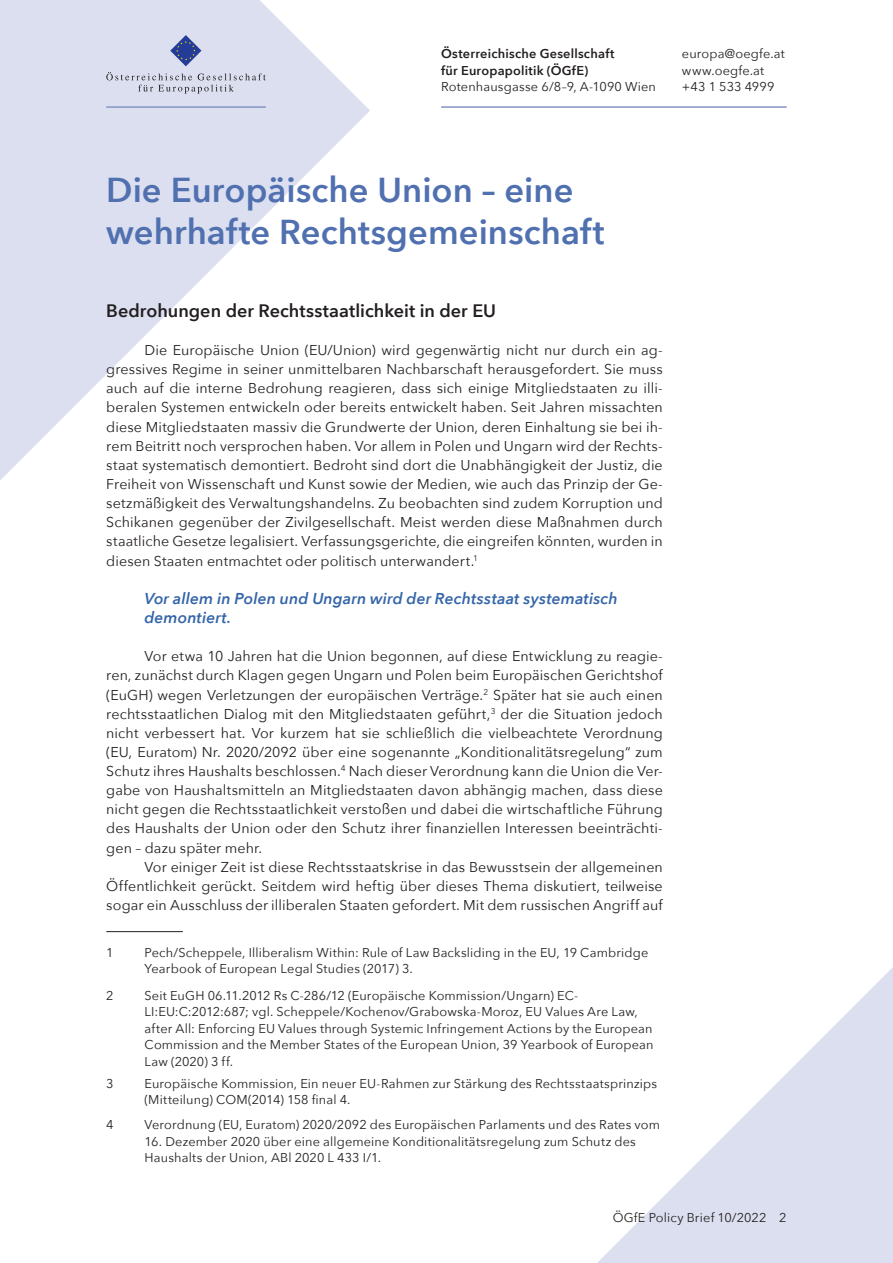
<style>
.page{position:relative;width:893px;height:1263px;background:#fff}
.page>*{position:absolute;margin:0;border:0;box-sizing:border-box;transform-origin:0 0}
.Überschrift_1{font:600 34.5px/42px "Avenir Next";letter-spacing:.005em;color:#5070b0}
.Überschrift_3{font:600 18px "Avenir Next";color:#231f20}
.Zitat{font:italic 600 15.75px/19.2px "Avenir Next";letter-spacing:.005em;color:#3565a9}
.p_einzug{font:14.25px/19.2px "Avenir Next";letter-spacing:.005em;color:#231f20;text-align:justify}
.Fußnoten{font:12.75px/16.5px "Avenir Next";letter-spacing:.01em;color:#231f20}
.p{font:12.75px "Avenir Next";letter-spacing:.015em;color:#231f20}
.p-2{font:600 12.75px/16.5px "Avenir Next";letter-spacing:.02em;color:#231f20}
.p_Pagina{font:12.75px "Avenir Next";letter-spacing:.01em;color:#231f20}
</style>
<div class="page">
<svg style="left:0;top:0;width:370px;height:480px;fill:#dbdfef"></svg>
<svg style="left:597px;top:967px;width:296px;height:296px"></svg>
<hr style="left:441px;top:106px;width:346px;height:2px;background:#8493c4">
<hr style="left:106px;top:106px;width:160px;height:2px;background:#8493c4">
<svg style="left:170px;top:35px;width:31px;height:31px"></svg>
<svg style="left:106px;top:72px;width:160px;height:22px;background:#c9cddb"></svg>
<hr style="left:106px;top:931px;width:77px;height:1px;background:#231f20">
<p class="p-2" style="left:441px;top:45px;width:175px">Österreichische Gesellschaft für Europapolitik (ÖGfE)</p>
<p class="p" style="left:441px;top:76px;width:216px">Rotenhausgasse 6/8–9, A-1090 Wien</p>
<p class="p" style="left:682px;top:43px;width:104px">europa@oegfe.at</p>
<p class="p" style="left:682px;top:60px;width:84px">www.oegfe.at</p>
<p class="p" style="left:682px;top:76px;width:94px">+43 1 533 4999</p>
<p class="Überschrift_1" style="left:106px;top:168px;width:500px">Die Europäische Union – eine wehrhafte Rechtsgemeinschaft</p>
<p class="Überschrift_3" style="left:106px;top:295px;width:391px">Bedrohungen der Rechtsstaatlichkeit in der EU</p>
<p class="p_einzug" style="left:106px;top:340px;width:558px;text-indent:38px">Die Europäische Union (EU/Union) wird gegenwärtig nicht nur durch ein ag&shy;gressives Regime in seiner unmittelbaren Nachbarschaft herausgefordert. Sie muss auch auf die interne Bedrohung reagieren, dass sich einige Mitgliedstaaten zu illi&shy;beralen Systemen entwickeln oder bereits entwickelt haben. Seit Jahren missachten diese Mitgliedstaaten massiv die Grundwerte der Union, deren Einhaltung sie bei ih&shy;rem Beitritt noch versprochen haben. Vor allem in Polen und Ungarn wird der Rechts&shy;staat systematisch demontiert. Bedroht sind dort die Unabhängigkeit der Justiz, die Freiheit von Wissenschaft und Kunst sowie der Medien, wie auch das Prinzip der Ge&shy;setzmäßigkeit des Verwaltungshandelns. Zu beobachten sind zudem Korruption und Schikanen gegenüber der Zivilgesellschaft. Meist werden diese Maßnahmen durch staatliche Gesetze legalisiert. Verfassungsgerichte, die eingreifen könnten, wurden in diesen Staaten entmachtet oder politisch unterwandert.<sup>1</sup></p>
<p class="Zitat" style="left:145px;top:588px;width:475px">Vor allem in Polen und Ungarn wird der Rechtsstaat systematisch demontiert.</p>
<p class="p_einzug" style="left:106px;top:646px;width:558px;text-indent:38px">Vor etwa 10 Jahren hat die Union begonnen, auf diese Entwicklung zu reagie&shy;ren, zunächst durch Klagen gegen Ungarn und Polen beim Europäischen Gerichtshof (EuGH) wegen Verletzungen der europäischen Verträge.<sup>2</sup> Später hat sie auch einen rechtsstaatlichen Dialog mit den Mitgliedstaaten geführt,<sup>3</sup> der die Situation jedoch nicht verbessert hat. Vor kurzem hat sie schließlich die vielbeachtete Verordnung (EU, Euratom) Nr. 2020/2092 über eine sogenannte „Konditionalitätsregelung“ zum Schutz ihres Haushalts beschlossen.<sup>4</sup> Nach dieser Verordnung kann die Union die Ver&shy;gabe von Haushaltsmitteln an Mitgliedstaaten davon abhängig machen, dass diese nicht gegen die Rechtsstaatlichkeit verstoßen und dabei die wirtschaftliche Führung des Haushalts der Union oder den Schutz ihrer finanziellen Interessen beeinträchti&shy;gen – dazu später mehr.</p>
<p class="p_einzug" style="left:106px;top:856px;width:558px;text-indent:38px">Vor einiger Zeit ist diese Rechtsstaatskrise in das Bewusstsein der allgemeinen Öffentlichkeit gerückt. Seitdem wird heftig über dieses Thema diskutiert, teilweise sogar ein Ausschluss der illiberalen Staaten gefordert. Mit dem russischen Angriff auf</p>
<p class="Fußnoten" style="left:106px;top:943px;width:9px">1</p>
<p class="Fußnoten" style="left:145px;top:943px;width:505px">Pech/Scheppele, Illiberalism Within: Rule of Law Backsliding in the EU, 19 Cambridge<br>Yearbook of European Legal Studies (2017) 3.</p>
<p class="Fußnoten" style="left:106px;top:986px;width:9px">2</p>
<p class="Fußnoten" style="left:145px;top:986px;width:510px">Seit EuGH 06.11.2012 Rs C-286/12 (Europäische Kommission/Ungarn) EC-LI:EU:C:2012:687; vgl. Scheppele/Kochenov/Grabowska-Moroz, EU Values Are Law, after All: Enforcing EU Values through Systemic Infringement Actions by the European Commission and the Member States of the European Union, 39 Yearbook of European Law (2020) 3 ff.</p>
<p class="Fußnoten" style="left:106px;top:1074px;width:9px">3</p>
<p class="Fußnoten" style="left:145px;top:1074px;width:514px">Europäische Kommission, Ein neuer EU-Rahmen zur Stärkung des Rechtsstaatsprinzips (Mitteilung) COM(2014) 158 final 4.</p>
<p class="Fußnoten" style="left:106px;top:1116px;width:9px">4</p>
<p class="Fußnoten" style="left:145px;top:1116px;width:517px">Verordnung (EU, Euratom) 2020/2092 des Europäischen Parlaments und des Rates vom</p>
<p class="Fußnoten" style="left:145px;top:1132px;width:493px">16. Dezember 2020 über eine allgemeine Konditionalitätsregelung zum Schutz des<br>Haushalts der Union, ABl 2020 L 433 I/1.</p>
<p class="p_Pagina" style="left:613px;top:1206px;width:175px">ÖGfE Policy Brief 10/2022 2</p>
</div>
